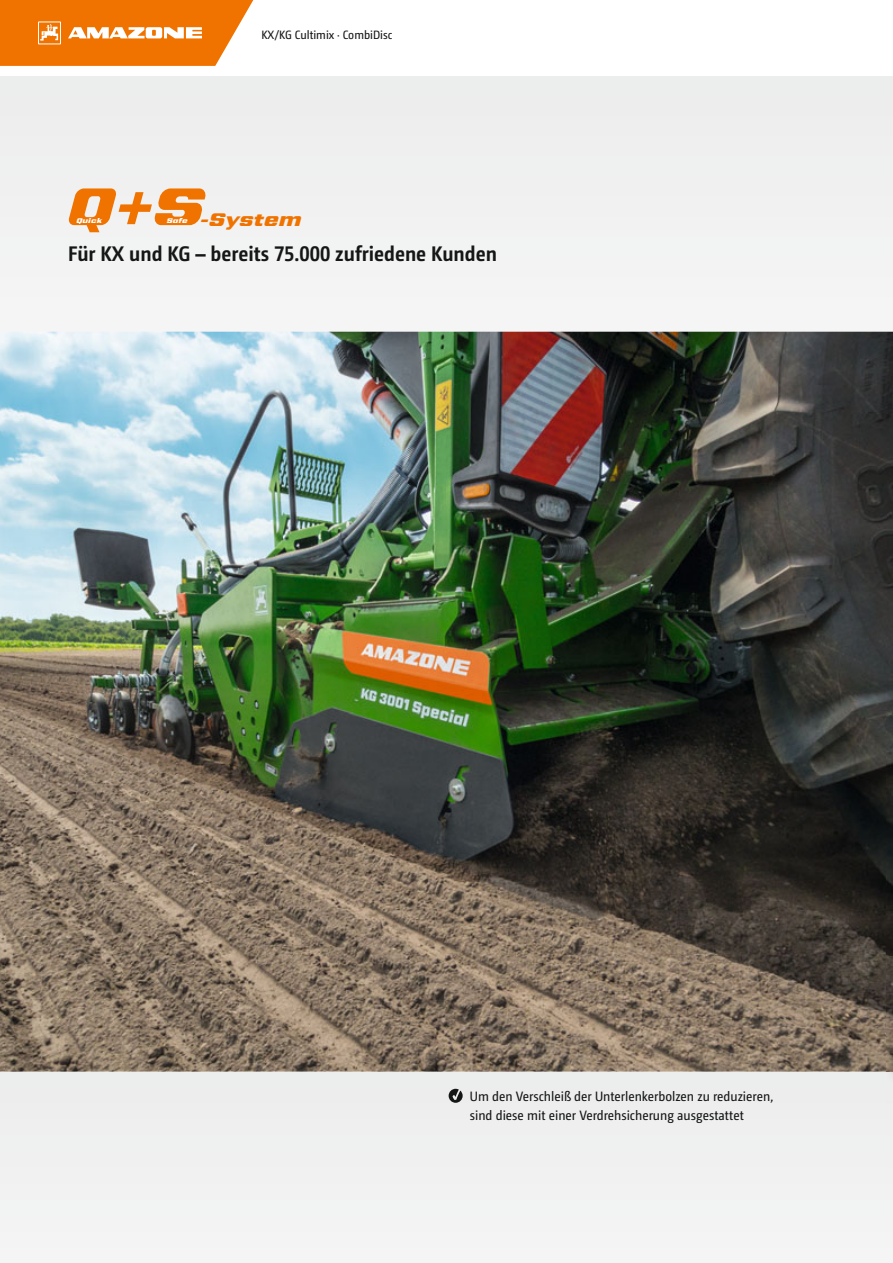
<style>
.page{position:relative;width:893px;height:1263px;background:#fff}
.page>*{position:absolute;margin:0;border:0;box-sizing:border-box;transform-origin:0 0}
.t1{font:700 21px "Camingo Dos Pro S Cd";color:#151616}
.t2{font:18px "Amazone VI Bl It";letter-spacing:-.005em;color:#f07300}
.t3{font:13.5px/19.5px "Camingo Dos Pro S Cd";color:#151616}
.t4{font:12px "Camingo Dos Pro S Cd";color:#151616}
.t5{font:6.75px "Amazone VI Bl It";color:#fff}
</style>
<div class="page">
<div style="left:0;top:77px;width:893px;height:255px;background:#f1f1f1"></div>
<div style="left:0;top:1071px;width:892px;height:177px;background:#f0f0f0"></div>
<img style="left:0;top:332px;width:893px;height:739px">
<img style="left:887px;top:716px;width:6px;height:452px">
<svg style="left:892px;top:1071px;width:1px;height:177px"></svg>
<svg style="left:69px;top:188px;width:136px;height:44px"></svg>
<svg style="left:0;top:0;width:254px;height:66px;background:#f28827"></svg>
<svg style="left:449px;top:1089px;width:14px;height:14px"></svg>
<p class="t4" style="left:261px;top:29px;width:133px">KX/KG Cultimix · CombiDisc</p>
<p class="t5" style="left:76px;top:217px;width:27px">Quick</p>
<p class="t5" style="left:167px;top:217px;width:22px">Safe</p>
<h2 class="t2" style="left:200px;top:209px;width:103px">-System</h2>
<h1 class="t1" style="left:68px;top:245px;width:430px">Für KX und KG – bereits 75.000 zufriedene Kunden</h1>
<p class="t3" style="left:470px;top:1087px;width:305px">Um den Verschleiß der Unterlenkerbolzen zu reduzieren, sind diese mit einer Verdrehsicherung ausgestattet</p>
</div>
